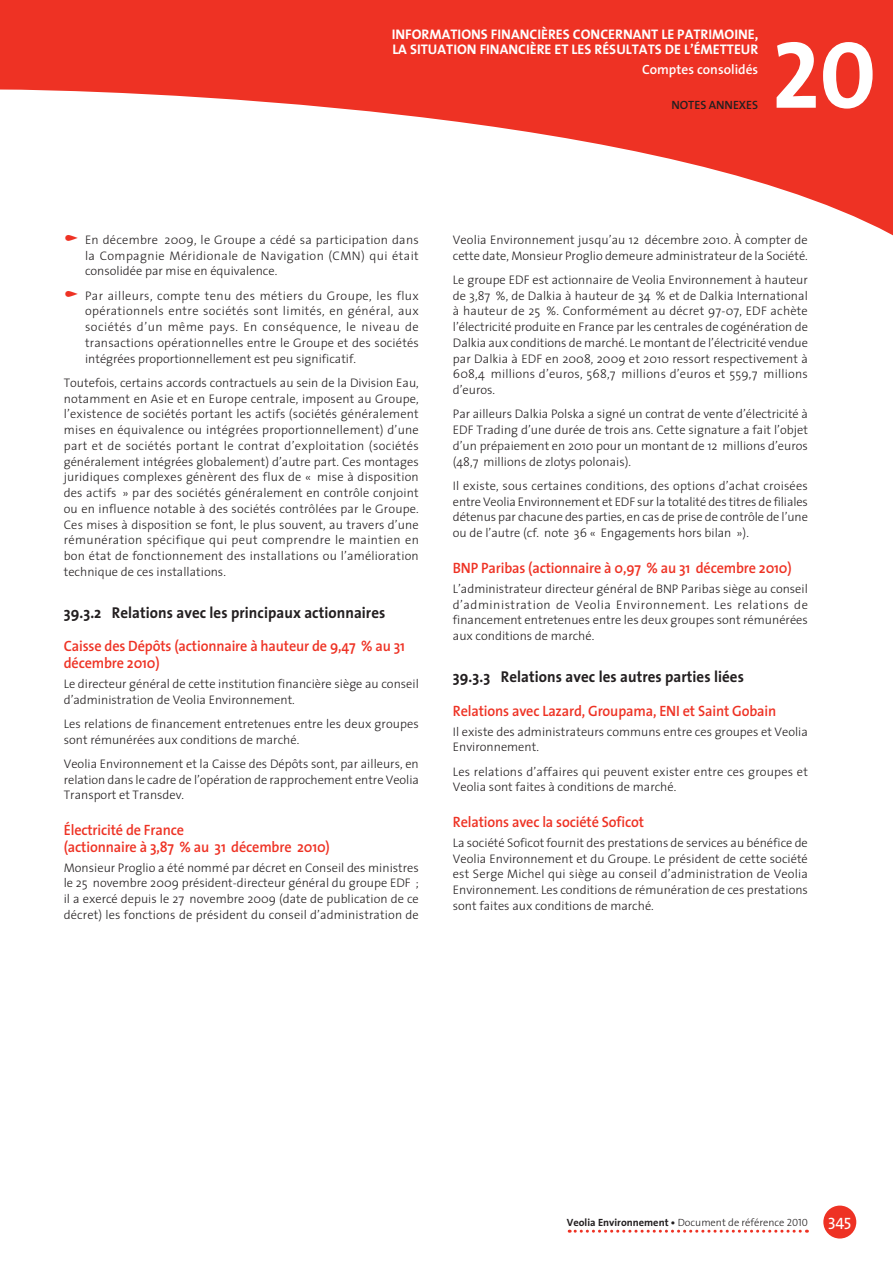
<style>
.page{position:relative;width:893px;height:1263px;background:#fff}
.page>*{position:absolute;margin:0;border:0;box-sizing:border-box;transform-origin:0 0}
.t1{font:96px "The Sans Bold Caps";color:#fff}
.t2{font:700 15.75px "The Sans";letter-spacing:.005em;color:#231f20;scale:.95 1}
.t3{font:600 15px/16.5px "The Sans";letter-spacing:-.01em;color:#ee3224;scale:.95 1}
.t4{font:700 13.95px/15px "The Sans";color:#fff}
.t5{font:600 13.5px "The Sans";color:#fff}
.t6{font:300 12.45px/15.8px "The Sans";color:#231f20;text-align:justify}
.t7{font:600 12px "The Sans";color:#231f20}
.t8{font:700 10.5px "The Sans";color:#231f20}
.s1{font-weight:300}
.s2{font-family:"The Sans Light Caps";font-weight:400}
.s3{font-family:"The Sans Caps";font-weight:400;font-size:16.5px;color:#fff}
</style>
<div class="page">
<div style="left:823px;top:1205px;width:33px;height:33px;background:#ee3224;border-radius:50%"></div>
<svg style="left:569px;top:1230px;width:238px;height:3px"></svg>
<svg style="left:0;top:0;width:893px;height:236px;fill:#ee3224"></svg>
<svg style="left:65px;top:235px;width:13px;height:1px"></svg>
<p class="t4" style="left:392px;top:27px;width:368px">INFORMATIONS FINANCIÈRES CONCERNANT LE PATRIMOINE,<br>LA SITUATION FINANCIÈRE ET LES RÉSULTATS DE L’ÉMETTEUR</p>
<p class="t5" style="left:642px;top:64px;width:118px">Comptes consolidés</p>
<p class="t7" style="left:671px;top:100px;width:88px">NOTES ANNEXES</p>
<h1 class="t1" style="left:772px;top:18px;width:106px">20</h1>
<p class="t6" style="left:85px;top:233px;width:335px">En décembre 2009, le Groupe a cédé sa participation dans la Compagnie Méridionale de Navigation (CMN) qui était consolidée par mise en équivalence.</p>
<p class="t6" style="left:85px;top:289px;width:335px">Par ailleurs, compte tenu des métiers du Groupe, les flux opérationnels entre sociétés sont limités, en général, aux sociétés d’un même pays. En conséquence, le niveau de transactions opérationnelles entre le Groupe et des sociétés intégrées proportionnellement est peu significatif.</p>
<p class="t6" style="left:64px;top:376px;width:357px">Toutefois, certains accords contractuels au sein de la Division Eau, notamment en Asie et en Europe centrale, imposent au Groupe, l’existence de sociétés portant les actifs (sociétés généralement mises en équivalence ou intégrées proportionnellement) d’une part et de sociétés portant le contrat d’exploitation (sociétés généralement intégrées globalement) d’autre part. Ces montages juridiques complexes génèrent des flux de « mise à disposition des actifs » par des sociétés généralement en contrôle conjoint ou en influence notable à des sociétés contrôlées par le Groupe.<br>Ces mises à disposition se font, le plus souvent, au travers d’une rémunération spécifique qui peut comprendre le maintien en bon état de fonctionnement des installations ou l’amélioration technique de ces installations.</p>
<p class="t2" style="left:64px;top:604px;width:340px">39.3.2 Relations avec les principaux actionnaires</p>
<p class="t3" style="left:64px;top:639px;width:361px">Caisse des Dépôts (actionnaire à hauteur de 9,47 % au 31 décembre 2010)</p>
<p class="t6" style="left:64px;top:677px;width:357px">Le directeur général de cette institution financière siège au conseil d’administration de Veolia Environnement.</p>
<p class="t6" style="left:64px;top:717px;width:356px">Les relations de financement entretenues entre les deux groupes sont rémunérées aux conditions de marché.</p>
<p class="t6" style="left:64px;top:757px;width:357px">Veolia Environnement et la Caisse des Dépôts sont, par ailleurs, en relation dans le cadre de l’opération de rapprochement entre Veolia Transport et Transdev.</p>
<p class="t3" style="left:64px;top:823px;width:282px">Électricité de France<br>(actionnaire à 3,87 % au 31 décembre 2010)</p>
<p class="t6" style="left:64px;top:861px;width:357px">Monsieur Proglio a été nommé par décret en Conseil des ministres le 25 novembre 2009 président-directeur général du groupe EDF ; il a exercé depuis le 27 novembre 2009 (date de publication de ce décret) les fonctions de président du conseil d’administration de</p>
<p class="t6" style="left:453px;top:233px;width:357px">Veolia Environnement jusqu’au 12 décembre 2010. À compter de cette date, Monsieur Proglio demeure administrateur de la Société.</p>
<p class="t6" style="left:453px;top:273px;width:357px">Le groupe EDF est actionnaire de Veolia Environnement à hauteur de 3,87 %, de Dalkia à hauteur de 34 % et de Dalkia International à hauteur de 25 %. Conformément au décret 97-07, EDF achète l’électricité produite en France par les centrales de cogénération de Dalkia aux conditions de marché. Le montant de l’électricité vendue par Dalkia à EDF en 2008, 2009 et 2010 ressort respectivement à 608,4 millions d’euros, 568,7 millions d’euros et 559,7 millions d’euros.</p>
<p class="t6" style="left:453px;top:407px;width:357px">Par ailleurs Dalkia Polska a signé un contrat de vente d’électricité à EDF Trading d’une durée de trois ans. Cette signature a fait l’objet d’un prépaiement en 2010 pour un montant de 12 millions d’euros (48,7 millions de zlotys polonais).</p>
<p class="t6" style="left:453px;top:479px;width:357px">Il existe, sous certaines conditions, des options d’achat croisées entre Veolia Environnement et EDF sur la totalité des titres de filiales détenus par chacune des parties, en cas de prise de contrôle de l’une ou de l’autre (cf. note 36 « Engagements hors bilan »).</p>
<p class="t3" style="left:453px;top:561px;width:358px">BNP Paribas (actionnaire à 0,97 % au 31 décembre 2010)</p>
<p class="t6" style="left:453px;top:582px;width:357px">L’administrateur directeur général de BNP Paribas siège au conseil d’administration de Veolia Environnement. Les relations de financement entretenues entre les deux groupes sont rémunérées aux conditions de marché.</p>
<p class="t2" style="left:453px;top:669px;width:308px">39.3.3 Relations avec les autres parties liées</p>
<p class="t3" style="left:453px;top:704px;width:342px">Relations avec Lazard, Groupama, ENI et Saint Gobain</p>
<p class="t6" style="left:453px;top:725px;width:357px">Il existe des administrateurs communs entre ces groupes et Veolia<br>Environnement.</p>
<p class="t6" style="left:453px;top:765px;width:357px">Les relations d’affaires qui peuvent exister entre ces groupes et<br>Veolia sont faites à conditions de marché.</p>
<p class="t3" style="left:453px;top:815px;width:203px">Relations avec la société Soficot</p>
<p class="t6" style="left:453px;top:836px;width:357px">La société Soficot fournit des prestations de services au bénéfice de Veolia Environnement et du Groupe. Le président de cette société est Serge Michel qui siège au conseil d’administration de Veolia Environnement. Les conditions de rémunération de ces prestations sont faites aux conditions de marché.</p>
<p class="t8" style="left:567px;top:1217px;width:286px">Veolia Environnement • <span class="s1">Document de référence</span> <span class="s2">2010</span> <span class="s3">345</span></p>
</div>
